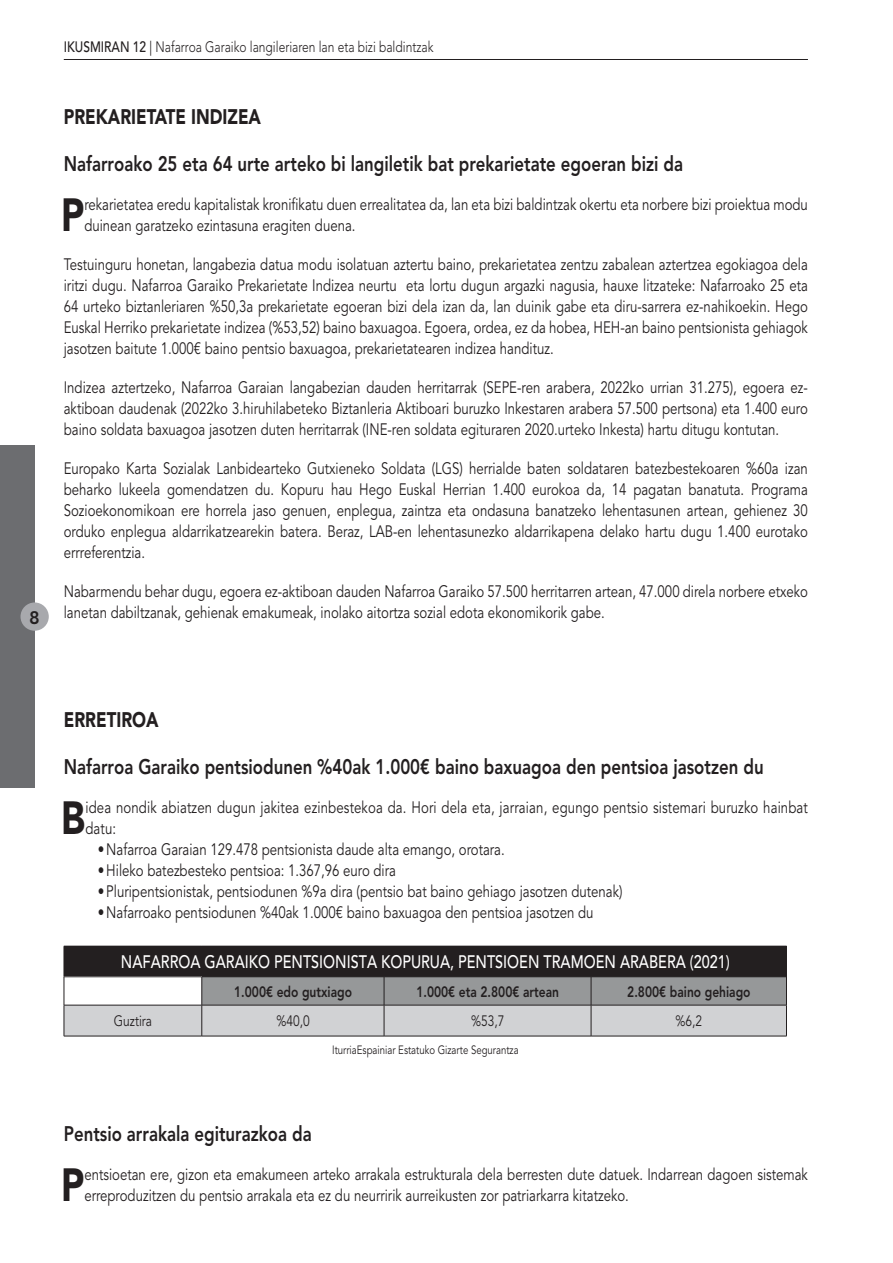
<style>
.page{position:relative;width:893px;height:1263px;background:#fff}
.page>*{position:absolute;margin:0;border:0;box-sizing:border-box;transform-origin:0 0}
.GIDA_-_Testua_-_Lehe{font:900 46.2px "Avenir LT Std";color:#231f20;scale:.8 1}
.GIDA_-_Titularra_2{font:800 21px "Avenir LT Std";color:#231f20;scale:.8 1}
.GIDA_-_Titular_nagus{font:900 21px "Avenir LT Std";color:#231f20;scale:.8 1}
.GIDA_-_Titularra_Tau{font:500 18px "Avenir LT Std";color:#fff;scale:.8 1}
.t1{font:800 18px "Avenir LT Std";color:#231f20}
.GIDA_-_Testua{font:16.5px/21px "Avenir LT Std";color:#231f20;text-align:justify;scale:.8 1}
.GIDA_-_Testua_-_Lehe-2{font:16.5px/21px "Avenir LT Std";color:#231f20;scale:.8 1}
.t2{font:300 15px "Avenir LT Std";color:#231f20;scale:.8 1}
.GIDA_-_Taula{font:800 15px "Avenir LT Std";color:#231f20;scale:.8 1}
.GIDA_-_Taula-2{font:15px "Avenir LT Std";color:#231f20;scale:.8 1}
.GIDA_-_Taula_Bukaera{font:12px "Avenir LT Std";color:#231f20;scale:.8 1}
.s1{font-weight:500}
.s2{font-weight:400}
</style>
<div class="page">
<div style="left:0;top:445px;width:35px;height:343px;background:#6c6d70"></div>
<hr style="left:64px;top:59px;width:744px;height:1px;background:#231f20">
<div style="left:21px;top:602px;width:28px;height:29px;background:#a8a9ad;border-radius:50%"></div>
<div style="left:64px;top:946px;width:722px;height:31px;background:#231f20"></div>
<hr style="left:786px;top:946px;width:1px;height:30px;background:#231f20">
<hr style="left:591px;top:976px;width:196px;height:1px;background:#231f20">
<svg style="left:64px;top:977px;width:723px;height:59px;background:#babbbd"></svg>
<hr style="left:64px;top:1005px;width:138px;height:1px;background:#231f20">
<hr style="left:64px;top:1005px;width:1px;height:31px;background:#231f20">
<hr style="left:202px;top:1005px;width:182px;height:1px;background:#231f20">
<hr style="left:384px;top:1005px;width:207px;height:1px;background:#231f20">
<hr style="left:591px;top:1005px;width:196px;height:1px;background:#231f20">
<hr style="left:786px;top:1005px;width:1px;height:31px;background:#231f20">
<hr style="left:64px;top:1036px;width:138px;height:1px;background:#231f20">
<hr style="left:202px;top:1036px;width:182px;height:1px;background:#231f20">
<hr style="left:384px;top:1036px;width:207px;height:1px;background:#231f20">
<hr style="left:591px;top:1036px;width:196px;height:1px;background:#231f20">
<p class="t1" style="left:29px;top:607px;width:12px">8</p>
<p class="t2" style="left:64px;top:38px;width:464px"><span class="s1">IKUSMIRAN 12</span> <span class="s2">|</span> Nafarroa Garaiko langileriaren lan eta bizi baldintzak</p>
<p class="GIDA_-_Titular_nagus" style="left:64px;top:104px;width:248px">PREKARIETATE INDIZEA</p>
<p class="GIDA_-_Titularra_2" style="left:64px;top:152px;width:776px">Nafarroako 25 eta 64 urte arteko bi langiletik bat prekarietate egoeran bizi da</p>
<p class="GIDA_-_Testua_-_Lehe" style="left:61px;top:187px;width:31px">P</p>
<p class="GIDA_-_Testua_-_Lehe-2" style="left:84px;top:195px;width:906px">rekarietatea eredu kapitalistak kronifikatu duen errealitatea da, lan eta bizi baldintzak okertu eta norbere bizi proiektua modu duinean garatzeko ezintasuna eragiten duena.</p>
<p class="GIDA_-_Testua" style="left:64px;top:255px;width:932px">Testuinguru honetan, langabezia datua modu isolatuan aztertu baino, prekarietatea zentzu zabalean aztertzea egokiagoa dela iritzi dugu. Nafarroa Garaiko Prekarietate Indizea neurtu eta lortu dugun argazki nagusia, hauxe litzateke: Nafarroako 25 eta 64 urteko biztanleriaren %50,3a prekarietate egoeran bizi dela izan da, lan duinik gabe eta diru-sarrera ez-nahikoekin. Hego Euskal Herriko prekarietate indizea (%53,52) baino baxuagoa. Egoera, ordea, ez da hobea, HEH-an baino pentsionista gehiagok jasotzen baitute 1.000€ baino pentsio baxuagoa, prekarietatearen indizea handituz.</p>
<p class="GIDA_-_Testua" style="left:64px;top:378px;width:932px">Indizea aztertzeko, Nafarroa Garaian langabezian dauden herritarrak (SEPE-ren arabera, 2022ko urrian 31.275), egoera ez&shy;aktiboan daudenak (2022ko 3.hiruhilabeteko Biztanleria Aktiboari buruzko Inkestaren arabera 57.500 pertsona) eta 1.400 euro baino soldata baxuagoa jasotzen duten herritarrak (INE-ren soldata egituraren 2020.urteko Inkesta) hartu ditugu kontutan.</p>
<p class="GIDA_-_Testua" style="left:64px;top:459px;width:932px">Europako Karta Sozialak Lanbidearteko Gutxieneko Soldata (LGS) herrialde baten soldataren batezbestekoaren %60a izan beharko lukeela gomendatzen du. Kopuru hau Hego Euskal Herrian 1.400 eurokoa da, 14 pagatan banatuta. Programa Sozioekonomikoan ere horrela jaso genuen, enplegua, zaintza eta ondasuna banatzeko lehentasunen artean, gehienez 30 orduko enplegua aldarrikatzearekin batera. Beraz, LAB-en lehentasunezko aldarrikapena delako hartu dugu 1.400 eurotako errreferentzia.</p>
<p class="GIDA_-_Testua" style="left:64px;top:582px;width:932px">Nabarmendu behar dugu, egoera ez-aktiboan dauden Nafarroa Garaiko 57.500 herritarren artean, 47.000 direla norbere etxeko lanetan dabiltzanak, gehienak emakumeak, inolako aitortza sozial edota ekonomikorik gabe.</p>
<p class="GIDA_-_Titular_nagus" style="left:64px;top:707px;width:120px">ERRETIROA</p>
<p class="GIDA_-_Titularra_2" style="left:64px;top:755px;width:876px">Nafarroa Garaiko pentsiodunen %40ak 1.000€ baino baxuagoa den pentsioa jasotzen du</p>
<p class="GIDA_-_Testua_-_Lehe" style="left:61px;top:790px;width:31px">B</p>
<p class="GIDA_-_Testua_-_Lehe-2" style="left:85px;top:798px;width:905px">idea nondik abiatzen dugun jakitea ezinbestekoa da. Hori dela eta, jarraian, egungo pentsio sistemari buruzko hainbat datu:</p>
<p class="GIDA_-_Testua" style="left:98px;top:840px;width:510px">•Nafarroa Garaian 129.478 pentsionista daude alta emango, orotara.</p>
<p class="GIDA_-_Testua" style="left:98px;top:861px;width:374px">•Hileko batezbesteko pentsioa: 1.367,96 euro dira</p>
<p class="GIDA_-_Testua" style="left:98px;top:882px;width:657px">•Pluripentsionistak, pentsiodunen %9a dira (pentsio bat baino gehiago jasotzen dutenak)</p>
<p class="GIDA_-_Testua" style="left:98px;top:903px;width:621px">•Nafarroako pentsiodunen %40ak 1.000€ baino baxuagoa den pentsioa jasotzen du</p>
<p class="GIDA_-_Titularra_Tau" style="left:121px;top:952px;width:763px">NAFARROA GARAIKO PENTSIONISTA KOPURUA, PENTSIOEN TRAMOEN ARABERA (2021)</p>
<p class="GIDA_-_Taula" style="left:234px;top:982px;width:149px">1.000€ edo gutxiago</p>
<p class="GIDA_-_Taula" style="left:416px;top:982px;width:180px">1.000€ eta 2.800€ artean</p>
<p class="GIDA_-_Taula" style="left:627px;top:982px;width:156px">2.800€ baino gehiago</p>
<p class="GIDA_-_Taula-2" style="left:114px;top:1012px;width:49px">Guztira</p>
<p class="GIDA_-_Taula-2" style="left:276px;top:1012px;width:43px">%40,0</p>
<p class="GIDA_-_Taula-2" style="left:471px;top:1012px;width:43px">%53,7</p>
<p class="GIDA_-_Taula-2" style="left:676px;top:1012px;width:35px">%6,2</p>
<p class="GIDA_-_Taula_Bukaera" style="left:332px;top:1042px;width:235px">IturriaEspainiar Estatuko Gizarte Segurantza</p>
<p class="GIDA_-_Titularra_2" style="left:64px;top:1121px;width:311px">Pentsio arrakala egiturazkoa da</p>
<p class="GIDA_-_Testua_-_Lehe" style="left:61px;top:1157px;width:31px">P</p>
<p class="GIDA_-_Testua_-_Lehe-2" style="left:84px;top:1164px;width:906px">entsioetan ere, gizon eta emakumeen arteko arrakala estrukturala dela berresten dute datuek. Indarrean dagoen sistemak erreproduzitzen du pentsio arrakala eta ez du neurririk aurreikusten zor patriarkarra kitatzeko.</p>
</div>
